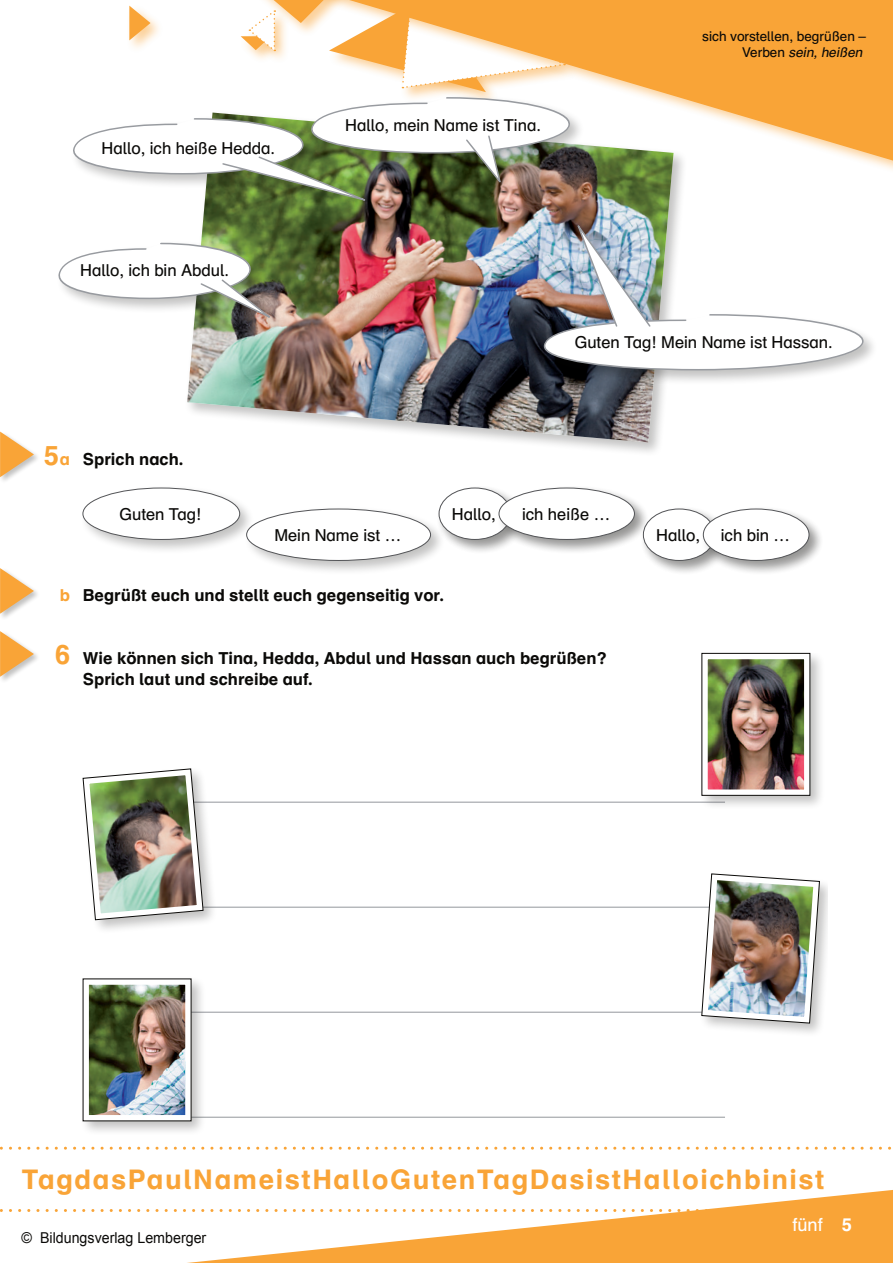
<style>
.page{position:relative;width:893px;height:1263px;background:#fff}
.page>*{position:absolute;margin:0;border:0;box-sizing:border-box;transform-origin:0 0}
.t1{font:700 27px "Schulbuch Nord OT";letter-spacing:.06em;color:#f9a437}
.t2{font:18px "Schulbuch Nord OT";color:#fff}
.t3{font:700 18px "Schulbuch Nord OT";color:#fff}
.t4{font:16.5px "Schulbuch Nord OT";color:#0b0a08}
.t5{font:700 16.5px/21px "Schulbuch Nord OT";color:#0b0a08}
.t6{font:700 16.5px "Schulbuch Nord OT";color:#f9a437}
.t7{font:15px "Arial";color:#0b0a08;scale:.95 1}
.t8{font:13.5px/16.5px "Schulbuch Nord OT";color:#0b0a08;text-align:right}
.s1{font-family:"Schulbuch Nord"}
.s2{font-style:italic}
.s3{font-family:"Schulbuch Nord";font-style:italic}
.s4{font-size:16.5px}
</style>
<div class="page">
<svg style="left:577px;top:0;width:316px;height:168px"></svg>
<svg style="left:0;top:1147px;width:891px;height:3px"></svg>
<svg style="left:0;top:1190px;width:893px;height:73px"></svg>
<hr style="left:168px;top:802px;width:557px;height:1px;background:#93979c">
<hr style="left:168px;top:907px;width:557px;height:1px;background:#93979c">
<hr style="left:168px;top:1012px;width:557px;height:1px;background:#93979c">
<hr style="left:168px;top:1117px;width:557px;height:1px;background:#93979c">
<div style="left:0;top:431px;width:41px;height:53px;background:#0b0a08;opacity:.25"></div>
<svg style="left:0;top:432px;width:34px;height:45px"></svg>
<div style="left:83px;top:487px;width:172px;height:68px;background:#0b0a08;opacity:.25"></div>
<div style="left:83px;top:488px;width:157px;height:51px;background:#fff;border-radius:50%"></div>
<div style="left:83px;top:488px;width:157px;height:52px;border:1px solid #535457;border-radius:50%"></div>
<div style="left:244px;top:505px;width:202px;height:71px;background:#0b0a08;opacity:.25"></div>
<div style="left:247px;top:509px;width:184px;height:51px;background:#fff;border-radius:50%"></div>
<div style="left:246px;top:509px;width:185px;height:52px;border:1px solid #535457;border-radius:50%"></div>
<div style="left:436px;top:487px;width:90px;height:68px;background:#0b0a08;opacity:.25"></div>
<div style="left:439px;top:488px;width:72px;height:51px;background:#fff;border-radius:50%"></div>
<div style="left:439px;top:488px;width:72px;height:52px;border:1px solid #535457;border-radius:50%"></div>
<div style="left:496px;top:487px;width:153px;height:68px;background:#0b0a08;opacity:.25"></div>
<div style="left:499px;top:488px;width:135px;height:51px;background:#fff;border-radius:50%"></div>
<div style="left:499px;top:488px;width:136px;height:52px;border:1px solid #535457;border-radius:50%"></div>
<div style="left:640px;top:505px;width:90px;height:71px;background:#0b0a08;opacity:.25"></div>
<div style="left:643px;top:509px;width:72px;height:51px;background:#fff;border-radius:50%"></div>
<div style="left:643px;top:509px;width:72px;height:52px;border:1px solid #535457;border-radius:50%"></div>
<div style="left:700px;top:505px;width:123px;height:71px;background:#0b0a08;opacity:.25"></div>
<div style="left:703px;top:509px;width:106px;height:51px;background:#fff;border-radius:50%"></div>
<div style="left:703px;top:509px;width:106px;height:52px;border:1px solid #535457;border-radius:50%"></div>
<div style="left:0;top:567px;width:41px;height:54px;background:#0b0a08;opacity:.25"></div>
<svg style="left:0;top:568px;width:34px;height:46px"></svg>
<div style="left:0;top:630px;width:41px;height:54px;background:#0b0a08;opacity:.25"></div>
<svg style="left:0;top:631px;width:34px;height:46px"></svg>
<div style="left:80px;top:975px;width:127px;height:161px;background:#0b0a08;opacity:.25"></div>
<img style="left:83px;top:978px;width:108px;height:143px">
<div style="left:698px;top:653px;width:127px;height:158px;background:#0b0a08;opacity:.25"></div>
<img style="left:702px;top:653px;width:108px;height:143px">
<div style="left:80px;top:766px;width:138px;height:168px;background:#0b0a08;opacity:.25"></div>
<img style="left:80px;top:766px;width:126px;height:157px">
<div style="left:699px;top:871px;width:128px;height:167px;background:#0b0a08;opacity:.25"></div>
<img style="left:698px;top:871px;width:125px;height:155px">
<div style="left:185px;top:110px;width:503px;height:347px;background:#0b0a08;opacity:.25"></div>
<img style="left:187px;top:113px;width:487px;height:329px">
<div style="left:55px;top:240px;width:229px;height:92px;background:#0b0a08;opacity:.25"></div>
<svg style="left:55px;top:242px;width:226px;height:77px"></svg>
<div style="left:71px;top:115px;width:308px;height:100px;background:#0b0a08;opacity:.25"></div>
<div style="left:309px;top:94px;width:276px;height:102px;background:#0b0a08;opacity:.25"></div>
<svg style="left:71px;top:0;width:506px;height:207px"></svg>
<div style="left:541px;top:223px;width:337px;height:162px;background:#0b0a08;opacity:.25"></div>
<svg style="left:538px;top:224px;width:332px;height:147px"></svg>
<p class="t4" style="left:101px;top:137px;width:175px">Hallo, ich hei<span class="s1">ß</span>e Hedda.</p>
<p class="t4" style="left:345px;top:115px;width:197px">Hallo, mein Name ist Tina.</p>
<p class="t8" style="left:702px;top:28px;width:165px">sich vorstellen, begrü<span class="s1">ß</span>en –<br>Ve r b e n <span class="s2">sein,hei</span><span class="s3">ß</span><span class="s2">en</span></p>
<p class="t4" style="left:80px;top:260px;width:151px">Hallo, ich bin Abdul.</p>
<p class="t4" style="left:575px;top:332px;width:260px">Guten Tag! Mein Name ist Hassan.</p>
<h1 class="t1" style="left:44px;top:438px;width:28px">5<span class="s4">a</span></h1>
<p class="t5" style="left:83px;top:449px;width:102px">Sprich nach.</p>
<p class="t4" style="left:119px;top:504px;width:84px">Guten Tag!</p>
<p class="t4" style="left:274px;top:525px;width:128px">Mein Name ist …</p>
<p class="t4" style="left:452px;top:504px;width:45px">Hallo,</p>
<p class="t4" style="left:522px;top:504px;width:90px">ich hei<span class="s1">ß</span>e …</p>
<p class="t6" style="left:60px;top:585px;width:12px">b</p>
<p class="t5" style="left:83px;top:585px;width:363px">Begrü<span class="s1">ß</span>t euch und stellt euch gegenseitig vor.</p>
<h1 class="t1" style="left:55px;top:637px;width:17px">6</h1>
<p class="t5" style="left:83px;top:648px;width:526px">Wie können sich Tina, Hedda, Abdul und Hassan auch begrü<span class="s1">ß</span>en?<br>Sprich laut und schreibe auf.</p>
<p class="t4" style="left:656px;top:525px;width:45px">Hallo,</p>
<p class="t4" style="left:721px;top:525px;width:71px">ich bin …</p>
<h1 class="t1" style="left:22px;top:1162px;width:804px">TagdasPaulNameistHalloGutenTagDasistHalloichbinist</h1>
<p class="t7" style="left:22px;top:1228px;width:196px">© Bildungsverlag Lemberger</p>
<p class="t2" style="left:792px;top:1214px;width:32px">fünf</p>
<p class="t3" style="left:842px;top:1213px;width:12px">5</p>
</div>
